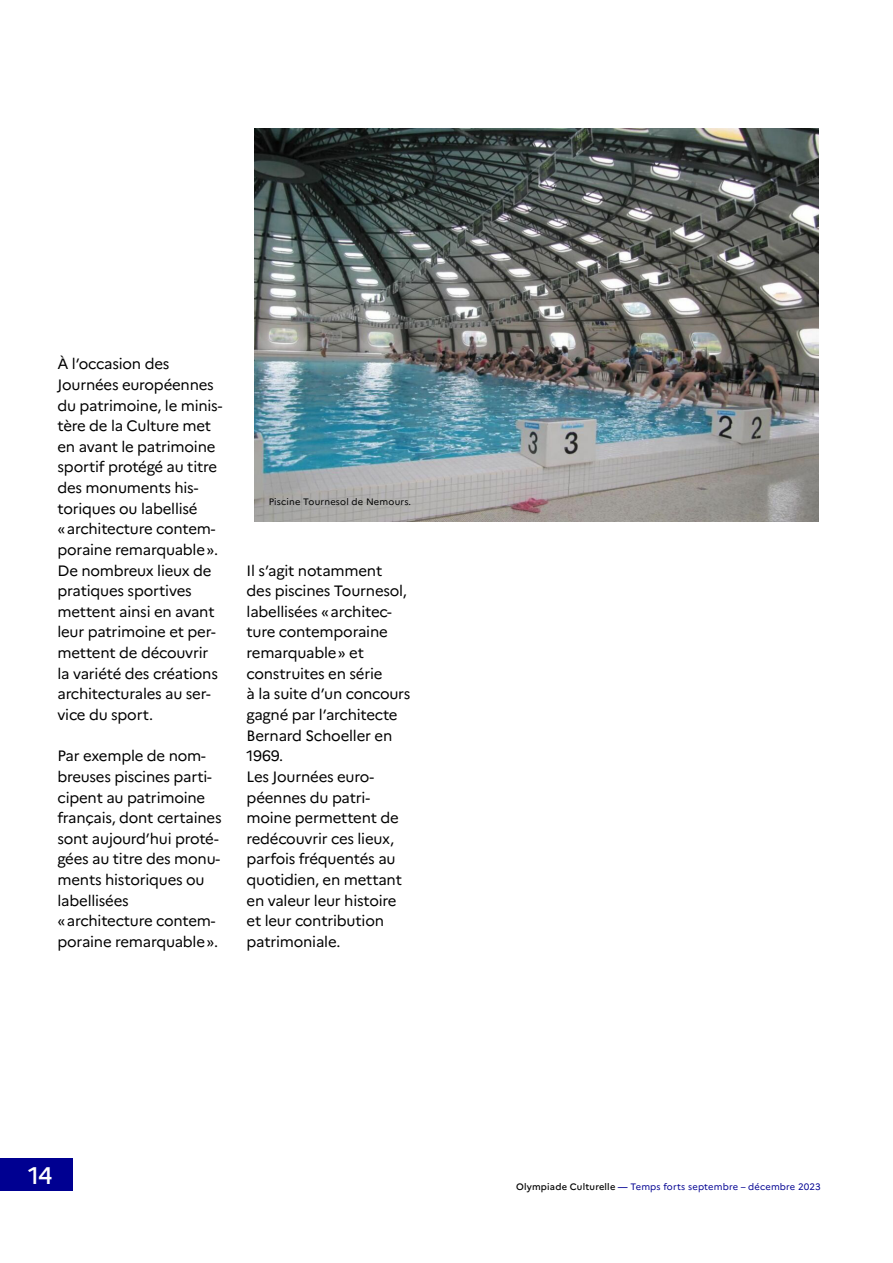
<style>
.page{position:relative;width:893px;height:1263px;background:#fff}
.page>*{position:absolute;margin:0;border:0;box-sizing:border-box;transform-origin:0 0}
.t1{font:500 24px "Marianne";color:#fff}
.t2{font:15px/20.7px "Marianne";letter-spacing:-.015em;color:#000}
.t3{font:9.3px "Marianne";letter-spacing:.02em;color:#000091}
.t4{font:9.3px "Marianne";letter-spacing:.02em;color:#000}
.s1{font-weight:500;color:#000}
.s2{font-weight:500}
</style>
<div class="page">
<img style="left:254px;top:128px;width:564px;height:394px">
<div style="left:0;top:1158px;width:72px;height:33px;background:#000091"></div>
<p class="t2" style="left:57px;top:354px;width:166px">À l’occasion des<br>Journées européennes du patrimoine, le minis&shy;tère de la Culture met en avant le patrimoine sportif protégé au titre des monuments his&shy;toriques ou labellisé «architecture contem&shy;poraine remarquable».<br>De nombreux lieux de pratiques sportives mettent ainsi en avant leur patrimoine et per&shy;mettent de découvrir la variété des créations architecturales au ser&shy;vice du sport.</p>
<p class="t2" style="left:57px;top:745px;width:166px">Par exemple de nom&shy;breuses piscines parti&shy;cipent au patrimoine français, dont certaines sont aujourd’hui proté&shy;gées au titre des monu&shy;ments historiques ou labellisées «architecture contem&shy;poraine remarquable».</p>
<p class="t4" style="left:269px;top:496px;width:144px">Piscine Tournesol de Nemours.</p>
<p class="t2" style="left:247px;top:560px;width:165px">Il s’agit notamment des piscines Tournesol, labellisées «architec&shy;ture contemporaine remarquable» et construites en série<br>à la suite d’un concours gagné par l’architecte<br>Bernard Schoeller en<br>1969.<br>Les Journées euro&shy;péennes du patri&shy;moine permettent de redécouvrir ces lieux, parfois fréquentés au quotidien, en mettant en valeur leur histoire et leur contribution patrimoniale.</p>
<h1 class="t1" style="left:28px;top:1160px;width:26px">14</h1>
<p class="t3" style="left:516px;top:1181px;width:306px"><span class="s1">Olympiade Culturelle</span> <span class="s2">—</span> Temps forts septembre – décembre 2023</p>
</div>
